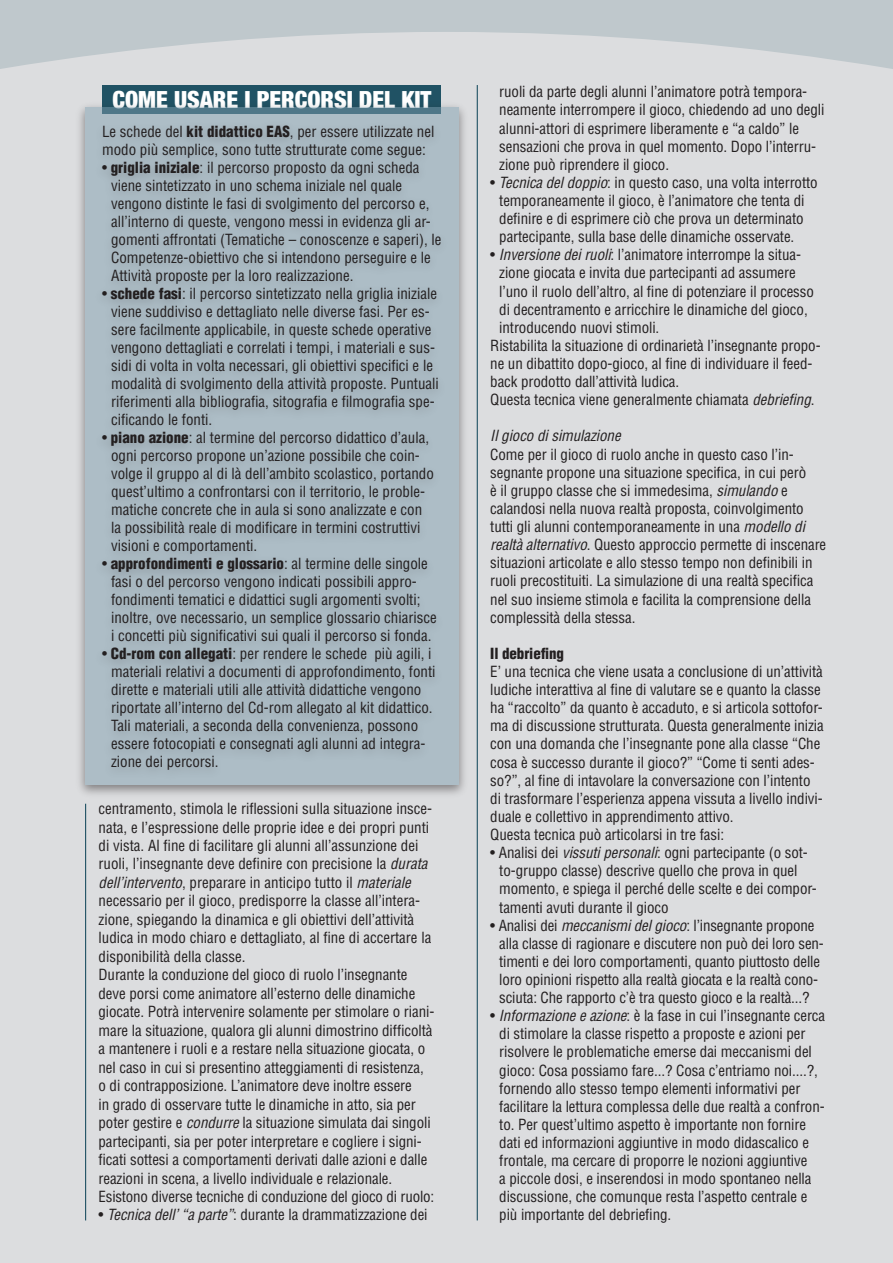
<style>
.page{position:relative;width:893px;height:1263px;background:#bfc8cc}
.page>*{position:absolute;margin:0;border:0;box-sizing:border-box;transform-origin:0 0}
.t1{font:900 condensed 23.55px "Helvetica Neue";color:#fff}
.t2{font:condensed 15px/18.1px "Helvetica";letter-spacing:-.005em;color:#231f20}
.t3{font:italic condensed 15px "Helvetica";letter-spacing:-.005em;color:#231f20}
.t4{font:900 condensed 15px "Helvetica";letter-spacing:-.005em;color:#231f20}
.s1{font-weight:900}
.s2{font-style:italic}
</style>
<div class="page">
<div style="left:0;top:32px;width:760px;height:1231px;background:#dcdddf"></div>
<div style="left:760px;top:50px;width:132px;height:1213px;background:#dcdddf"></div>
<hr style="left:892px;top:0;width:1px;height:1263px;background:#dcdddf">
<hr style="left:85px;top:804px;width:1px;height:416px;background:#205264">
<hr style="left:477px;top:85px;width:1px;height:1135px;background:#205264">
<div style="left:103px;top:85px;width:338px;height:29px;background:#205264"></div>
<svg style="left:74px;top:100px;width:395px;height:700px"></svg>
<svg style="left:85px;top:107px;width:374px;height:678px;background:#9fb2bc"></svg>
<div style="left:93px;top:119px;width:358px;height:663px;background:#a8b7c0"></div>
<div style="left:0;top:74px;width:30px;height:1189px;background:#dcdddf"></div>
<div style="left:880px;top:75px;width:13px;height:1188px;background:#dcdddf"></div>
<h1 class="t1" style="left:112px;top:85px;width:321px">COME USARE I PERCORSI DEL KIT</h1>
<p class="t2" style="left:102px;top:122px;width:334px">Le schede del <span class="s1">kit didattico EAS</span>, per essere utilizzate nel modo più semplice, sono tutte strutturate come segue:</p>
<p class="t2" style="left:111px;top:158px;width:332px;text-indent:-9px">• <span class="s1">griglia iniziale</span>: il percorso proposto da ogni scheda viene sintetizzato in uno schema iniziale nel quale vengono distinte le fasi di svolgimento del percorso e, all’interno di queste, vengono messi in evidenza gli ar&shy;gomenti affrontati (Tematiche – conoscenze e saperi), le Competenze-obiettivo che si intendono perseguire e le Attività proposte per la loro realizzazione.</p>
<p class="t2" style="left:111px;top:284px;width:329px;text-indent:-9px">• <span class="s1">schede fasi</span>: il percorso sintetizzato nella griglia iniziale viene suddiviso e dettagliato nelle diverse fasi. Per es&shy;sere facilmente applicabile, in queste schede operative vengono dettagliati e correlati i tempi, i materiali e sus&shy;sidi di volta in volta necessari, gli obiettivi specifici e le modalità di svolgimento della attività proposte. Puntuali riferimenti alla bibliografia, sitografia e filmografia spe&shy;cificando le fonti.</p>
<p class="t2" style="left:111px;top:428px;width:324px;text-indent:-9px">• <span class="s1">piano azione</span>: al termine del percorso didattico d’aula, ogni percorso propone un’azione possibile che coin&shy;volge il gruppo al di là dell’ambito scolastico, portando quest’ultimo a confrontarsi con il territorio, le proble&shy;matiche concrete che in aula si sono analizzate e con la possibilità reale di modificare in termini costruttivi visioni e comportamenti.</p>
<p class="t2" style="left:111px;top:554px;width:327px;text-indent:-9px">• <span class="s1">approfondimenti e glossario</span>: al termine delle singole fasi o del percorso vengono indicati possibili appro&shy;fondimenti tematici e didattici sugli argomenti svolti; inoltre, ove necessario, un semplice glossario chiarisce i concetti più significativi sui quali il percorso si fonda.</p>
<p class="t2" style="left:111px;top:644px;width:326px;text-indent:-9px">• <span class="s1">Cd-rom con allegati</span>: per rendere le schede più agili, i materiali relativi a documenti di approfondimento, fonti dirette e materiali utili alle attività didattiche vengono riportate all’interno del Cd-rom allegato al kit didattico.<br>Tali materiali, a seconda della convenienza, possono essere fotocopiati e consegnati agli alunni ad integra&shy;zione dei percorsi.</p>
<p class="t2" style="left:99px;top:799px;width:337px">centramento, stimola le riflessioni sulla situazione insce&shy;nata, e l’espressione delle proprie idee e dei propri punti di vista. Al fine di facilitare gli alunni all’assunzione dei ruoli, l’insegnante deve definire con precisione la <span class="s2">durata dell’intervento</span>, preparare in anticipo tutto il <span class="s2">materiale </span>necessario per il gioco, predisporre la classe all’intera&shy;zione, spiegando la dinamica e gli obiettivi dell’attività ludica in modo chiaro e dettagliato, al fine di accertare la disponibilità della classe.<br>Durante la conduzione del gioco di ruolo l’insegnante deve porsi come animatore all’esterno delle dinamiche giocate. Potrà intervenire solamente per stimolare o riani&shy;mare la situazione, qualora gli alunni dimostrino difficoltà a mantenere i ruoli e a restare nella situazione giocata, o nel caso in cui si presentino atteggiamenti di resistenza, o di contrapposizione. L’animatore deve inoltre essere<br>in grado di osservare tutte le dinamiche in atto, sia per poter gestire e <span class="s2">condurre</span> la situazione simulata dai singoli partecipanti, sia per poter interpretare e cogliere i signi&shy;ficati sottesi a comportamenti derivati dalle azioni e dalle reazioni in scena, a livello individuale e relazionale.<br>Esistono diverse tecniche di conduzione del gioco di ruolo:</p>
<p class="t2" style="left:99px;top:1205px;width:331px">• <span class="s2">Tecnica dell’ “a parte”</span>: durante la drammatizzazione dei</p>
<p class="t2" style="left:499px;top:82px;width:327px">ruoli da parte degli alunni l’animatore potrà tempora&shy;neamente interrompere il gioco, chiedendo ad uno degli alunni-attori di esprimere liberamente e “a caldo” le sensazioni che prova in quel momento. Dopo l’interru&shy;zione può riprendere il gioco.</p>
<p class="t2" style="left:499px;top:173px;width:320px;text-indent:-9px">• <span class="s2">Tecnica del doppio</span>: in questo caso, una volta interrotto temporaneamente il gioco, è l’animatore che tenta di definire e di esprimere ciò che prova un determinato partecipante, sulla base delle dinamiche osservate.</p>
<p class="t2" style="left:490px;top:245px;width:312px">• <span class="s2">Inversione dei ruoli</span>: l’animatore interrompe la situa-</p>
<p class="t2" style="left:499px;top:264px;width:298px">zione giocata e invita due partecipanti ad assumere</p>
<p class="t2" style="left:499px;top:282px;width:316px">l’uno il ruolo dell’altro, al fine di potenziare il processo</p>
<p class="t2" style="left:499px;top:300px;width:310px">di decentramento e arricchire le dinamiche del gioco,</p>
<p class="t2" style="left:499px;top:318px;width:162px">introducendo nuovi stimoli.</p>
<p class="t2" style="left:490px;top:336px;width:332px">Ristabilita la situazione di ordinarietà l’insegnante propo-</p>
<p class="t2" style="left:490px;top:354px;width:324px">ne un dibattito dopo-gioco, al fine di individuare il feed-</p>
<p class="t2" style="left:490px;top:372px;width:191px">back prodotto dall’attività ludica.</p>
<p class="t2" style="left:490px;top:390px;width:326px">Questa tecnica viene generalmente chiamata <span class="s2">debriefing</span>.</p>
<p class="t3" style="left:490px;top:427px;width:132px">Il gioco di simulazione</p>
<p class="t2" style="left:490px;top:445px;width:337px">Come per il gioco di ruolo anche in questo caso l’in&shy;segnante propone una situazione specifica, in cui però<br>è il gruppo classe che si immedesima, <span class="s2">simulando</span> e calandosi nella nuova realtà proposta, coinvolgimento tutti gli alunni contemporaneamente in una <span class="s2">modello di realtà alternativo</span>. Questo approccio permette di inscenare situazioni articolate e allo stesso tempo non definibili in ruoli precostituiti. La simulazione di una realtà specifica nel suo insieme stimola e facilita la comprensione della complessità della stessa.</p>
<p class="t4" style="left:490px;top:644px;width:75px">Il debriefing</p>
<p class="t2" style="left:490px;top:662px;width:335px">E’ una tecnica che viene usata a conclusione di un’attività ludiche interattiva al fine di valutare se e quanto la classe ha “raccolto” da quanto è accaduto, e si articola sottofor&shy;ma di discussione strutturata. Questa generalmente inizia con una domanda che l’insegnante pone alla classe “Che cosa è successo durante il gioco?” “Come ti senti ades&shy;so?”, al fine di intavolare la conversazione con l’intento di trasformare l’esperienza appena vissuta a livello indivi&shy;duale e collettivo in apprendimento attivo.<br>Questa tecnica può articolarsi in tre fasi:</p>
<p class="t2" style="left:499px;top:843px;width:319px;text-indent:-9px">• Analisi dei <span class="s2">vissuti personali</span>: ogni partecipante (o sot&shy;to-gruppo classe) descrive quello che prova in quel momento, e spiega il perché delle scelte e dei compor&shy;tamenti avuti durante il gioco</p>
<p class="t2" style="left:499px;top:916px;width:326px;text-indent:-9px">• Analisi dei <span class="s2">meccanismi del gioco</span>: l’insegnante propone alla classe di ragionare e discutere non può dei loro sen&shy;timenti e dei loro comportamenti, quanto piuttosto delle loro opinioni rispetto alla realtà giocata e la realtà cono&shy;sciuta: Che rapporto c’è tra questo gioco e la realtà...?</p>
<p class="t2" style="left:499px;top:1006px;width:327px;text-indent:-9px">• <span class="s2">Informazione e azione</span>: è la fase in cui l’insegnante cerca di stimolare la classe rispetto a proposte e azioni per risolvere le problematiche emerse dai meccanismi del gioco: Cosa possiamo fare...? Cosa c’entriamo noi....?, fornendo allo stesso tempo elementi informativi per facilitare la lettura complessa delle due realtà a confron&shy;to. Per quest’ultimo aspetto è importante non fornire dati ed informazioni aggiuntive in modo didascalico e frontale, ma cercare di proporre le nozioni aggiuntive<br>a piccole dosi, e inserendosi in modo spontaneo nella discussione, che comunque resta l’aspetto centrale e più importante del debriefing.</p>
</div>
